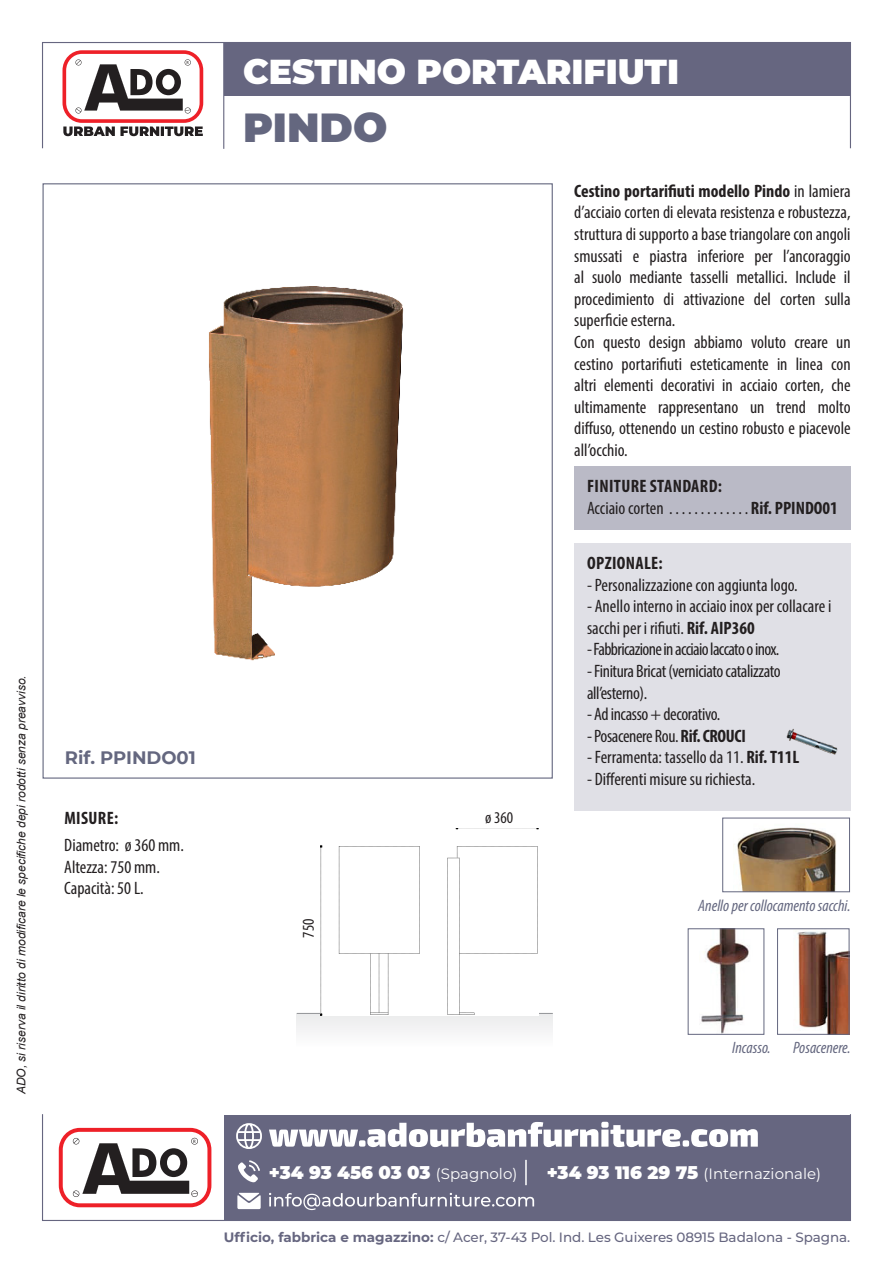
<style>
.page{position:relative;width:893px;height:1263px;background:#fff}
.page>*{position:absolute;margin:0;border:0;box-sizing:border-box;transform-origin:0 0}
.t1{font:900 40.5px "Montserrat";color:#64677f}
.t2{font:900 34.5px "Montserrat";color:#fff}
.t3{font:condensed 18px/21.6px "Myriad Pro";color:#231f20;text-align:justify}
.t4{font:condensed 18px/21.6px "Myriad Pro";letter-spacing:-.02em;color:#231f20}
.t5{font:condensed 18px "Myriad Pro";letter-spacing:-.035em;color:#231f20}
.t6{font:700 condensed 18px "Myriad Pro";letter-spacing:.02em;color:#231f20}
.t7{font:900 18px "Montserrat";letter-spacing:-.005em;color:#fff}
.t8{font:700 18px "Montserrat";color:#64677f}
.t9{font:italic condensed 16.5px "Myriad Pro";color:#64677f}
.t10{font:condensed 16.5px "Myriad Pro";color:#231f20}
.t11{font:15px "Montserrat";color:#fff}
.t12{font:500 13.5px "Montserrat";letter-spacing:-.005em;color:#666680}
.t13{font:italic 12px "Arial";color:#231f20}
.t14{font:4.8px "Myriad Pro";color:#231f20}
.t15{font:4.35px "Myriad Pro";color:#231f20}
.s1{font-weight:700}
.s2{font-weight:400;font-size:15px}
.s3{font-weight:900;font-size:18px}
</style>
<div class="page">
<svg style="left:59px;top:1128px;width:152px;height:79px"></svg>
<div style="left:224px;top:1115px;width:626px;height:105px;background:#666680"></div>
<svg style="left:236px;top:1123px;width:26px;height:26px"></svg>
<svg style="left:237px;top:1193px;width:24px;height:16px"></svg>
<hr style="left:525px;top:1160px;width:2px;height:25px;background:#fff">
<div style="left:42px;top:1113px;width:809px;height:108px;border:1px solid #666680"></div>
<svg style="left:269px;top:1122px;width:489px;height:25px"></svg>
<svg style="left:269px;top:1193px;width:265px;height:17px"></svg>
<svg style="left:238px;top:1160px;width:22px;height:22px"></svg>
<div style="left:42px;top:42px;width:809px;height:107px;border:1px solid #666680"></div>
<hr style="left:223px;top:43px;width:1px;height:106px;background:#666680">
<div style="left:224px;top:43px;width:626px;height:53px;background:#666680"></div>
<svg style="left:63px;top:50px;width:140px;height:86px"></svg>
<img style="left:209px;top:286px;width:195px;height:375px">
<div style="left:574px;top:466px;width:277px;height:64px;background:#babac6"></div>
<div style="left:297px;top:1013px;width:256px;height:34px;background:#f4f4f5"></div>
<hr style="left:297px;top:1013px;width:256px;height:1px;background:#939598">
<img style="left:321px;top:828px;width:218px;height:187px">
<img style="left:737px;top:827px;width:99px;height:63px">
<div style="left:722px;top:818px;width:128px;height:74px;border:1px solid #64677f"></div>
<img style="left:797px;top:931px;width:50px;height:102px">
<div style="left:777px;top:928px;width:72px;height:107px;border:1px solid #64677f"></div>
<img style="left:701px;top:930px;width:48px;height:103px">
<div style="left:688px;top:928px;width:76px;height:107px;border:1px solid #64677f"></div>
<div style="left:574px;top:543px;width:277px;height:267px;background:#e0e0e6"></div>
<img style="left:786px;top:729px;width:51px;height:25px">
<p class="t13" style="left:14px;top:1094px;width:420px;rotate:-90deg">ADO, si riserva il diritto di modificare le specifiche depi rodotti senza preavviso.</p>
<p class="t15" style="left:187px;top:60px;width:4px">R</p>
<p class="t8" style="left:65px;top:745px;width:132px">Rif. PPINDO01</p>
<p class="t6" style="left:64px;top:807px;width:55px">MISURE:</p>
<p class="t3" style="left:64px;top:834px;width:120px">Diametro: ø 360 mm.</p>
<p class="t3" style="left:64px;top:856px;width:95px">Altezza: 750 mm.</p>
<p class="t3" style="left:64px;top:877px;width:79px">Capacità: 50 L.</p>
<p class="t2" style="left:243px;top:45px;width:438px">CESTINO PORTARIFIUTI</p>
<p class="t1" style="left:243px;top:98px;width:146px">PINDO</p>
<p class="t10" style="left:298px;top:938px;width:21px;rotate:-90deg">750</p>
<p class="t10" style="left:485px;top:807px;width:29px">ø 360</p>
<p class="t3" style="left:574px;top:180px;width:278px"><span class="s1">Cestino portarifiuti modello Pindo</span> in lamiera d’acciaio corten di elevata resistenza e robustezza, struttura di supporto a base triangolare con angoli smussati e piastra inferiore per l’ancoraggio al suolo mediante tasselli metallici. Include il procedimiento di attivazione del corten sulla superficie esterna.</p>
<p class="t3" style="left:574px;top:331px;width:278px">Con questo design abbiamo voluto creare un cestino portarifiuti esteticamente in linea con altri elementi decorativi in acciaio corten, che ultimamente rappresentano un trend molto diffuso, ottenendo un cestino robusto e piacevole all’occhio.</p>
<p class="t6" style="left:587px;top:475px;width:136px">FINITURE STANDARD:</p>
<p class="t3" style="left:587px;top:497px;width:252px">Acciaio corten . . . . . . . . . . . . <span class="s1">Rif. PPINDO01</span></p>
<p class="t6" style="left:587px;top:552px;width:77px">OPZIONALE:</p>
<p class="t3" style="left:587px;top:574px;width:211px">- Personalizzazione con aggiunta logo.</p>
<p class="t3" style="left:587px;top:595px;width:246px">- Anello interno in acciaio inox per collacare i sacchi per i rifiuti. <span class="s1">Rif. AIP360</span></p>
<p class="t5" style="left:587px;top:638px;width:192px">- Fabbricazione in acciaio laccato o inox.</p>
<p class="t4" style="left:587px;top:660px;width:195px">- Finitura Bricat (verniciato catalizzato all’esterno).</p>
<p class="t4" style="left:587px;top:703px;width:133px">- Ad incasso + decorativo.</p>
<p class="t4" style="left:587px;top:725px;width:160px">- Posacenere Rou. <span class="s1">Rif. CROUCI</span></p>
<p class="t3" style="left:587px;top:746px;width:214px">- Ferramenta: tassello da 11. <span class="s1">Rif. T11L</span></p>
<p class="t3" style="left:587px;top:768px;width:168px">- Differenti misure su richiesta.</p>
<p class="t9" style="left:698px;top:895px;width:154px">Anello per collocamento sacchi.</p>
<p class="t9" style="left:732px;top:1038px;width:40px">Incasso.</p>
<p class="t9" style="left:793px;top:1038px;width:59px">Posacenere.</p>
<p class="t14" style="left:193px;top:1138px;width:4px">R</p>
<p class="t7" style="left:269px;top:1159px;width:250px">+34 93 456 03 03 <span class="s2">(Spagnolo)</span></p>
<p class="t11" style="left:547px;top:1164px;width:276px"><span class="s3">+34 93 116 29 75</span> (Internazionale)</p>
<p class="t12" style="left:224px;top:1227px;width:628px"><span class="s1">Ufficio, fabbrica e magazzino:</span> c/ Acer, 37-43 Pol. Ind. Les Guixeres 08915 Badalona - Spagna.</p>
</div>
